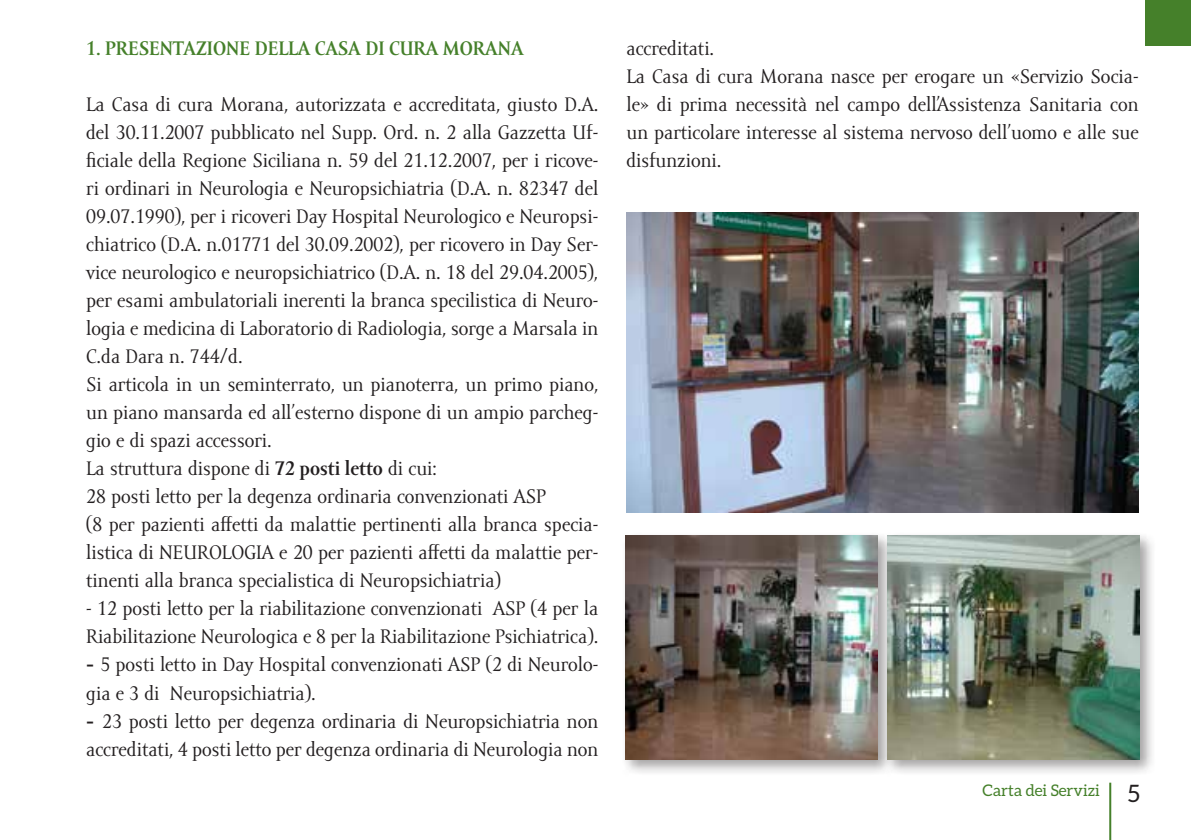
<style>
.page{position:relative;width:1191px;height:840px;background:#fff}
.page>*{position:absolute;margin:0;border:0;box-sizing:border-box;transform-origin:0 0}
.t1{font:24px "Aleo";color:#231f20}
.t2{font:20px/28px "Amor Serif Pro";color:#231f20}
.t3{font:700 20px "Amor Serif Pro";color:#45802a}
.t4{font:16px "Aleo";color:#45802a}
.s1{font-weight:700}
.s2{font-family:"Times New Roman";font-size:24px}
</style>
<div class="page">
<hr style="left:1109px;top:782px;width:2px;height:57px;background:#45802a">
<div style="left:1145px;top:0;width:46px;height:46px;background:#45802a"></div>
<img style="left:626px;top:213px;width:512px;height:299px">
<div style="left:620px;top:529px;width:274px;height:247px;background:#231f20;opacity:.42"></div>
<img style="left:625px;top:535px;width:252px;height:224px">
<div style="left:882px;top:529px;width:274px;height:247px;background:#231f20;opacity:.42"></div>
<img style="left:887px;top:535px;width:253px;height:224px">
<p class="t3" style="left:86px;top:37px;width:439px">1. PRESENTAZIONE DELLA CASA DI CURA MORANA</p>
<p class="t2" style="left:86px;top:91px;width:513px">La Casa di cura Morana, autorizzata e accreditata, giusto D.A. del 30.11.2007 pubblicato nel Supp. Ord. n. 2 alla Gazzetta Uf&shy;ficiale della Regione Siciliana n. 59 del 21.12.2007, per i ricove&shy;ri ordinari in Neurologia e Neuropsichiatria (D.A. n. 82347 del 09.07.1990), per i ricoveri Day Hospital Neurologico e Neuropsi&shy;chiatrico (D.A. n.01771 del 30.09.2002), per ricovero in Day Ser&shy;vice neurologico e neuropsichiatrico (D.A. n. 18 del 29.04.2005), per esami ambulatoriali inerenti la branca specilistica di Neuro&shy;logia e medicina di Laboratorio di Radiologia, sorge a Marsala in C.da Dara n. 744/d.<br>Si articola in un seminterrato, un pianoterra, un primo piano, un piano mansarda ed all’esterno dispone di un ampio parcheg&shy;gio e di spazi accessori.<br>La struttura dispone di <span class="s1">72 posti letto</span> di cui:<br>28 posti letto per la degenza ordinaria convenzionati ASP<br>(8 per pazienti affetti da malattie pertinenti alla branca specia&shy;listica di NEUROLOGIA e 20 per pazienti affetti da malattie per&shy;tinenti alla branca specialistica di Neuropsichiatria)</p>
<p class="t2" style="left:86px;top:595px;width:513px">- 12 posti letto per la riabilitazione convenzionati ASP (4 per la<br>Riabilitazione Neurologica e 8 per la Riabilitazione Psichiatrica).</p>
<p class="t2" style="left:86px;top:651px;width:513px"><span class="s2">-</span> 5 posti letto in Day Hospital convenzionati ASP (2 di Neurolo&shy;gia e 3 di Neuropsichiatria).</p>
<p class="t2" style="left:86px;top:707px;width:513px"><span class="s2">-</span> 23 posti letto per degenza ordinaria di Neuropsichiatria non accreditati, 4 posti letto per degenza ordinaria di Neurologia non</p>
<p class="t2" style="left:626px;top:35px;width:513px">accreditati.<br>La Casa di cura Morana nasce per erogare un «Servizio Socia&shy;le» di prima necessità nel campo dell’Assistenza Sanitaria con un particolare interesse al sistema nervoso dell’uomo e alle sue disfunzioni.</p>
<p class="t4" style="left:982px;top:780px;width:119px">Carta dei Servizi</p>
<p class="t1" style="left:1127px;top:779px;width:14px">5</p>
</div>
